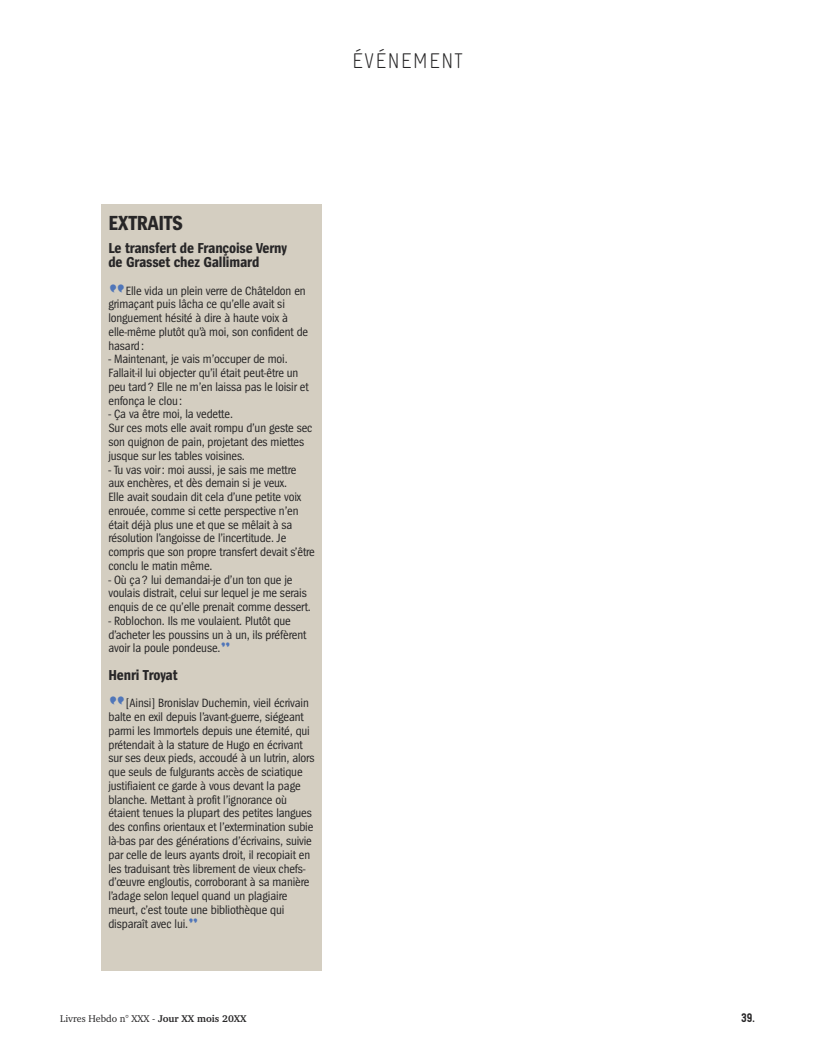
<style>
.page{position:relative;width:815px;height:1053px;background:#fff}
.page>*{position:absolute;margin:0;border:0;box-sizing:border-box;transform-origin:0 0}
.t1{font:300 21.25px "Gravur Condensed";letter-spacing:.05em;color:#272627}
.t2{font:700 21.25px "Spiegel Cd";letter-spacing:-.01em;color:#272627}
.t3{font:700 15px/13.8px "Spiegel Cd";letter-spacing:-.01em;color:#272627}
.t4{font:12.5px/13.8px "Spiegel Cd";letter-spacing:-.01em;color:#272627}
.t5{font:900 12.5px "Gravur Condensed";color:#272627}
.t6{font:10px "Charter ITC Std";color:#272627}
.s1{font-family:"Dogma";font-weight:900;font-size:21.75px;color:#5076b9}
.s2{font-family:"Dogma";font-weight:900;color:#5076b9}
.s3{font-weight:700}
</style>
<div class="page">
<div style="left:101px;top:204px;width:221px;height:766px;background:#d4cec1"></div>
<h1 class="t1" style="left:352px;top:53px;width:112px">ÉVÉNEMENT</h1>
<h1 class="t2" style="left:108px;top:215px;width:76px">EXTRAITS</h1>
<p class="t3" style="left:108px;top:242px;width:180px">Le transfert de Françoise Verny de Grasset chez Gallimard</p>
<p class="t4" style="left:108px;top:284px;width:201px"><span class="s1">“</span>Elle vida un plein verre de Châteldon en grimaçant puis lâcha ce qu’elle avait si longuement hésité à dire à haute voix à elle-même plutôt qu’à moi, son confident de hasard:</p>
<p class="t4" style="left:108px;top:353px;width:202px">- Maintenant, je vais m’occuper de moi.<br>Fallait-il lui objecter qu’il était peut-être un peu tard? Elle ne m’en laissa pas le loisir et enfonça le clou:</p>
<p class="t4" style="left:108px;top:408px;width:206px">- Ça va être moi, la vedette.<br>Sur ces mots elle avait rompu d’un geste sec son quignon de pain, projetant des miettes jusque sur les tables voisines.</p>
<p class="t4" style="left:108px;top:463px;width:208px">- Tu vas voir: moi aussi, je sais me mettre aux enchères, et dès demain si je veux.<br>Elle avait soudain dit cela d’une petite voix enrouée, comme si cette perspective n’en était déjà plus une et que se mêlait à sa résolution l’angoisse de l’incertitude. Je compris que son propre transfert devait s’être conclu le matin même.</p>
<p class="t4" style="left:108px;top:573px;width:204px">- Où ça? lui demandai-je d’un ton que je voulais distrait, celui sur lequel je me serais enquis de ce qu’elle prenait comme dessert.</p>
<p class="t4" style="left:108px;top:614px;width:199px">- Roblochon. Ils me voulaient. Plutôt que d’acheter les poussins un à un, ils préfèrent avoir la poule pondeuse.<span class="s2">”</span></p>
<p class="t3" style="left:108px;top:669px;width:71px">Henri Troyat</p>
<p class="t4" style="left:108px;top:697px;width:208px"><span class="s1">“</span>[Ainsi] Bronislav Duchemin, vieil écrivain balte en exil depuis l’avant-guerre, siégeant parmi les Immortels depuis une éternité, qui prétendait à la stature de Hugo en écrivant sur ses deux pieds, accoudé à un lutrin, alors que seuls de fulgurants accès de sciatique justifiaient ce garde à vous devant la page blanche. Mettant à profit l’ignorance où étaient tenues la plupart des petites langues des confins orientaux et l’extermination subie là-bas par des générations d’écrivains, suivie par celle de leurs ayants droit, il recopiait en les traduisant très librement de vieux chefs&shy;d’œuvre engloutis, corroborant à sa manière l’adage selon lequel quand un plagiaire meurt, c’est toute une bibliothèque qui disparaît avec lui.<span class="s2">”</span></p>
<p class="t6" style="left:60px;top:1014px;width:188px">Livres Hebdo n° XXX - <span class="s3">Jour XX mois 20XX</span></p>
<p class="t5" style="left:741px;top:1013px;width:15px">39.</p>
</div>
